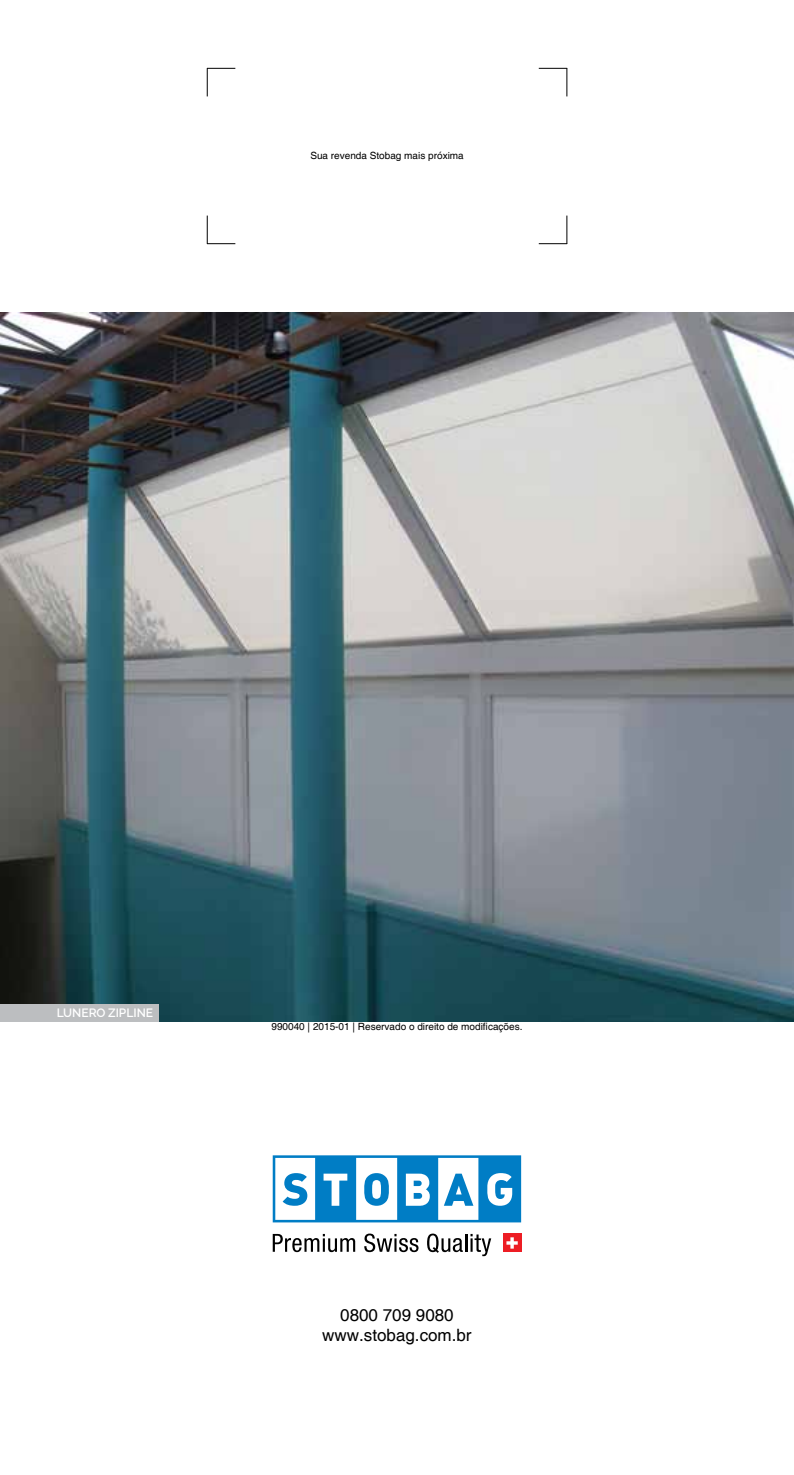
<style>
.page{position:relative;width:794px;height:1475px;background:#fff}
.page>*{position:absolute;margin:0;border:0;box-sizing:border-box;transform-origin:0 0}
.t1{font:17px/20.4px "Helvetica";color:#000;text-align:center}
.t2{font:600 12px "Raleway";color:#fff}
.t3{font:10px "Helvetica";color:#000}
</style>
<div class="page">
<img style="left:0;top:312px;width:794px;height:708px">
<svg style="left:273px;top:1233px;width:82px;height:18px"></svg>
<svg style="left:364px;top:1233px;width:54px;height:18px"></svg>
<svg style="left:427px;top:1233px;width:64px;height:22px"></svg>
<div style="left:503px;top:1233px;width:18px;height:18px;background:#ed1d24"></div>
<svg style="left:506px;top:1237px;width:12px;height:11px"></svg>
<svg style="left:273px;top:1155px;width:248px;height:67px"></svg>
<svg style="left:539px;top:215px;width:28px;height:29px"></svg>
<svg style="left:539px;top:68px;width:28px;height:28px"></svg>
<svg style="left:207px;top:215px;width:28px;height:29px"></svg>
<svg style="left:207px;top:68px;width:28px;height:28px"></svg>
<div style="left:0;top:1003px;width:159px;height:17px;background:#bcbec0"></div>
<p class="t3" style="left:310px;top:150px;width:155px">Sua revenda Stobag mais próxima</p>
<p class="t2" style="left:57px;top:1005px;width:98px">LUNERO ZIPLINE</p>
<p class="t3" style="left:271px;top:1020px;width:252px">990040 | 2015-01 | Reservado o direito de modificações.</p>
<h1 class="t1" style="left:322px;top:1305px;width:151px">0800 709 9080 www.stobag.com.br</h1>
</div>
